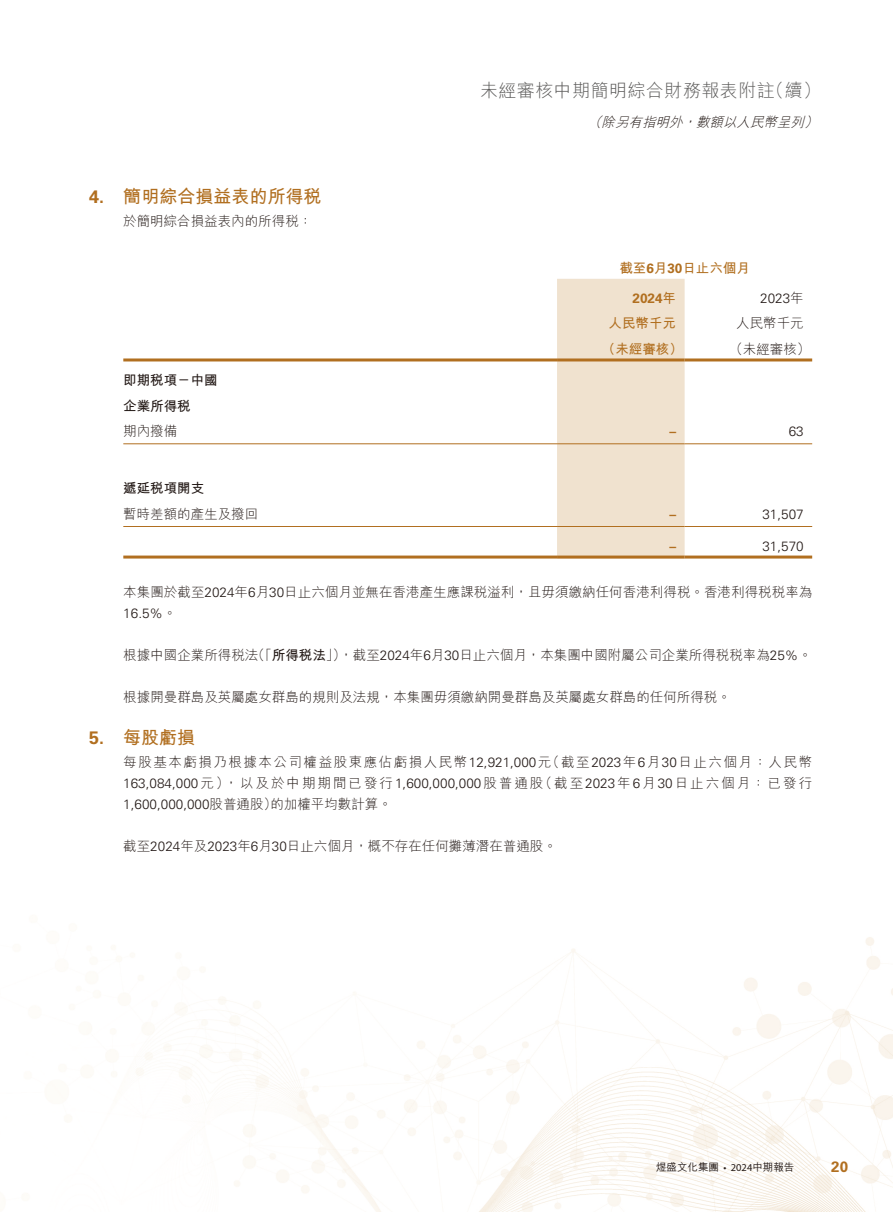
<style>
.page{position:relative;width:893px;height:1212px;background:#fff}
.page>*{position:absolute;margin:0;border:0;box-sizing:border-box;transform-origin:0 0}
.t1{font:300 18px "M Hei HK";letter-spacing:.025em;color:#595857}
.t2{font:700 18px "M Hei HK";color:#b16f20}
.t3{font:700 18px "Univers LT Std";color:#b16f20}
.t4{font:700 15px "Univers LT Std";color:#b16f20}
.t5{font:300 13.5px "M Hei HK";color:#231916}
.t6{font:300 13.5px/21px "M Hei HK";letter-spacing:.115em;color:#231916}
.t7{font:300 13.5px "Univers LT Std";color:#231916}
.t8{font:300 13.5px "M Hei HK";letter-spacing:.15em;color:#231916}
.t9{font:700 13.5px "M Hei HK";color:#b16f20}
.t10{font:700 13.5px/25.5px "M Hei HK";color:#231916}
.t11{font:italic 300 13.5px "M Hei HK";color:#231916}
.t12{font:700 13.5px "Univers LT Std";color:#b16f20}
.t13{font:500 10.5px "M Hei HK";color:#231916}
.s1{font-family:"Univers LT Std"}
.s2{font-family:"M Hei HK"}
.s3{font-weight:700}
.s4{font-family:"Myriad Pro";font-weight:400}
</style>
<div class="page">
<img style="left:123px;top:555px;width:770px;height:657px">
<div style="left:557px;top:279px;width:128px;height:276px;background:#f0e2cf"></div>
<hr style="left:123px;top:358px;width:434px;height:3px;background:#b16f20">
<hr style="left:557px;top:358px;width:128px;height:3px;background:#b16f20">
<hr style="left:685px;top:358px;width:127px;height:3px;background:#b16f20">
<hr style="left:123px;top:443px;width:434px;height:1px;background:#b16f20">
<hr style="left:557px;top:443px;width:128px;height:1px;background:#b16f20">
<hr style="left:685px;top:443px;width:127px;height:1px;background:#b16f20">
<hr style="left:123px;top:526px;width:434px;height:1px;background:#b16f20">
<hr style="left:557px;top:526px;width:128px;height:1px;background:#b16f20">
<hr style="left:685px;top:526px;width:127px;height:1px;background:#b16f20">
<hr style="left:123px;top:555px;width:434px;height:3px;background:#b16f20">
<hr style="left:557px;top:555px;width:128px;height:3px;background:#b16f20">
<hr style="left:685px;top:555px;width:127px;height:3px;background:#b16f20">
<h1 class="t1" style="left:766px;top:81px;width:56px">（續(</h1>
<h1 class="t1" style="left:480px;top:81px;width:296px">未經審核中期簡明綜合財務報表附註</h1>
<p class="t11" style="left:588px;top:115px;width:19px">（</p>
<p class="t11" style="left:804px;top:115px;width:19px">(</p>
<p class="t11" style="left:696px;top:115px;width:113px">數額以人民幣呈列</p>
<p class="t11" style="left:601px;top:115px;width:86px">除另有指明外</p>
<p class="t11" style="left:682px;top:115px;width:19px">，</p>
<h1 class="t3" style="left:89px;top:186px;width:17px">4.</h1>
<h1 class="t3" style="left:89px;top:727px;width:17px">5.</h1>
<h1 class="t2" style="left:123px;top:183px;width:199px">簡明綜合損益表的所得稅</h1>
<p class="t5" style="left:123px;top:214px;width:190px">於簡明綜合損益表內的所得稅：</p>
<p class="t10" style="left:123px;top:366px;width:96px">即期稅項－中國企業所得稅</p>
<p class="t5" style="left:123px;top:424px;width:55px">期內撥備</p>
<p class="t10" style="left:123px;top:475px;width:82px">遞延稅項開支</p>
<p class="t5" style="left:123px;top:507px;width:136px">暫時差額的產生及撥回</p>
<p class="t9" style="left:619px;top:258px;width:132px">截至月<span class="s1">6 30</span>日止六個月</p>
<p class="t12" style="left:633px;top:290px;width:45px">2024<span class="s2">年</span></p>
<p class="t7" style="left:760px;top:290px;width:45px">2023<span class="s2">年</span></p>
<p class="t9" style="left:609px;top:313px;width:69px">人民幣千元</p>
<p class="t5" style="left:736px;top:316px;width:69px">人民幣千元</p>
<p class="t9" style="left:602px;top:339px;width:82px">（未經審核）</p>
<p class="t5" style="left:729px;top:342px;width:82px">（未經審核(</p>
<p class="t12" style="left:669px;top:424px;width:8px">–</p>
<p class="t7" style="left:789px;top:423px;width:17px">63</p>
<p class="t12" style="left:669px;top:506px;width:8px">–</p>
<p class="t7" style="left:762px;top:506px;width:43px">31,507</p>
<p class="t7" style="left:762px;top:538px;width:43px">31,570</p>
<p class="t12" style="left:669px;top:538px;width:8px">–</p>
<p class="t5" style="left:123px;top:585px;width:690px">本集團於截至<span class="s1">2024</span>年月<span class="s1">6 30</span>日止六個月並無在香港產生應課稅溢利，且毋須繳納任何香港利得稅。香港利得稅稅率為</p>
<p class="t7" style="left:123px;top:605px;width:55px">16.5%<span class="s2">。</span></p>
<p class="t5" style="left:339px;top:648px;width:474px">，截至<span class="s1">2024</span>年月<span class="s1">6 30</span>日止六個月，本集團中國附屬公司企業所得稅稅率為<span class="s1">25%</span>。</p>
<p class="t5" style="left:252px;top:648px;width:96px">（「<span class="s3">所得稅法</span>」）</p>
<p class="t5" style="left:123px;top:648px;width:136px">根據中國企業所得稅法</p>
<p class="t5" style="left:123px;top:690px;width:609px">根據開曼群島及英屬處女群島的規則及法規，本集團毋須繳納開曼群島及英屬處女群島的任何所得稅。</p>
<h1 class="t2" style="left:123px;top:724px;width:74px">每股虧損</h1>
<p class="t6" style="left:546px;top:752px;width:267px">（截至<span class="s1">2023</span>年<span class="s1">6</span>月<span class="s1">30</span>日止六個月：人民幣</p>
<p class="t6" style="left:539px;top:752px;width:275px;text-indent:-415px">每股基本虧損乃根據本公司權益股東應佔虧損人民幣<span class="s1">12,921,000</span>元<br>（截至<span class="s1">2023</span>年<span class="s1">6</span>月<span class="s1">30</span>日止六個月：已發行</p>
<p class="t7" style="left:123px;top:775px;width:108px">163,084,000<span class="s2">元）</span></p>
<p class="t8" style="left:225px;top:776px;width:320px">，以及於中期期間已發行<span class="s1">1,600,000,000</span>股普通股</p>
<p class="t7" style="left:123px;top:796px;width:155px">1,600,000,000<span class="s2">股普通股）</span></p>
<p class="t5" style="left:123px;top:839px;width:435px">截至<span class="s1">2024</span>年及<span class="s1">2023</span>年月<span class="s1">6 30</span>日止六個月，概不存在任何攤薄潛在普通股。</p>
<p class="t5" style="left:270px;top:797px;width:123px">的加權平均數計算。</p>
<p class="t13" style="left:656px;top:1159px;width:140px">煜盛文化集團 <span class="s4">• 2024</span>中期報告</p>
<p class="t4" style="left:831px;top:1158px;width:18px">20</p>
</div>
